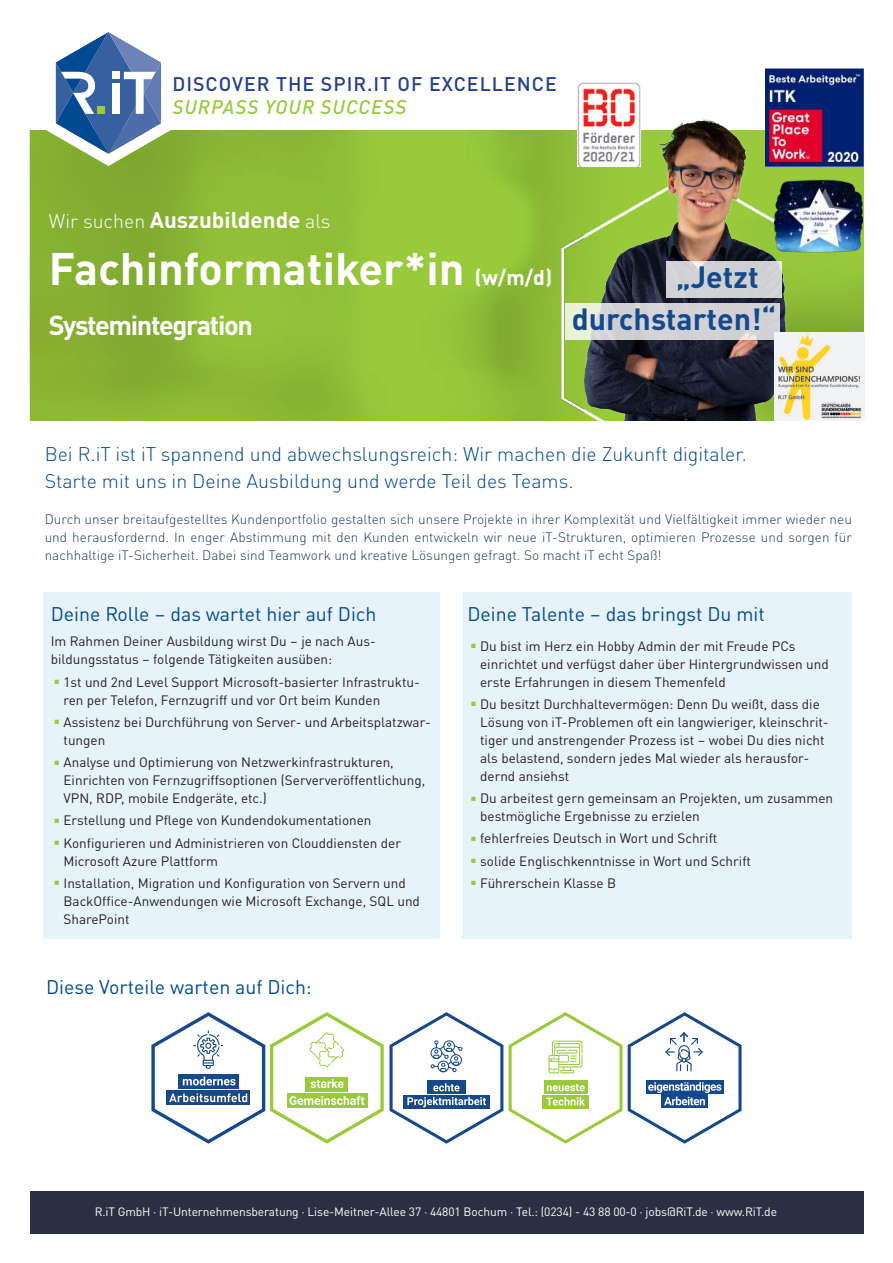
<style>
.page{position:relative;width:893px;height:1263px;background:#fff}
.page>*{position:absolute;margin:0;border:0;box-sizing:border-box;transform-origin:0 0}
.t1{font:700 45px "DINOT";color:#fff}
.t2{font:45px "DINOT";color:#99ca3b}
.t3{font:700 30.3px/42.5px "DINOT";color:#16498c}
.t4{font:700 27px "DINOT";letter-spacing:-.05em;color:#fff}
.t5{font:700 22.5px "DINOT";color:#fff}
.t6{font:300 19.5px/27px "DINOT";color:#014a91}
.t7{font:19.5px "DINOT";color:#014a91}
.t8{font:500 19.5px "DINOT";letter-spacing:.05em;color:#253f8e}
.t9{font:italic 500 19.5px "DINOT";letter-spacing:.05em;color:#99ca3b}
.t10{font:13.5px/18px "DINOT";color:#231f20}
.t11{font:300 13.5px/18px "DINOT";letter-spacing:.005em;color:#1c395d;text-align:justify}
.t12{font:12px "DINOT";letter-spacing:-.01em;color:#fff}
.s1{font-weight:300;font-size:19.5px}
.s2{font-size:21px}
</style>
<div class="page">
<svg style="left:30px;top:130px;width:833px;height:291px;background:#8ebb36"></svg>
<svg style="left:36px;top:32px;width:145px;height:142px"></svg>
<div style="left:43px;top:592px;width:809px;height:347px;background:#e7f3fb"></div>
<div style="left:30px;top:1191px;width:833px;height:42px;background:#2a3041"></div>
<div style="left:441px;top:592px;width:21px;height:347px;background:#fff"></div>
<img style="left:538px;top:119px;width:264px;height:301px">
<svg style="left:390px;top:1012px;width:113px;height:132px"></svg>
<svg style="left:628px;top:1012px;width:114px;height:132px"></svg>
<svg style="left:509px;top:1012px;width:113px;height:132px"></svg>
<img style="left:765px;top:68px;width:98px;height:99px">
<div style="left:666px;top:261px;width:116px;height:37px;background:#d0d1d4"></div>
<svg style="left:565px;top:303px;width:215px;height:37px;background:#d5d7d6"></svg>
<img style="left:577px;top:83px;width:64px;height:84px">
<img style="left:775px;top:332px;width:89px;height:89px">
<img style="left:775px;top:179px;width:87px;height:74px">
<svg style="left:151px;top:1012px;width:233px;height:132px"></svg>
<h3 class="t8" style="left:172px;top:68px;width:386px">DISCOVER THE SPIR.IT OF EXCELLENCE</h3>
<h3 class="t9" style="left:172px;top:92px;width:235px">SURPASS YOUR SUCCESS</h3>
<h3 class="t5" style="left:49px;top:202px;width:283px"><span class="s1">Wir suchen</span> Auszubildende <span class="s1">als</span></h3>
<h1 class="t1" style="left:49px;top:234px;width:505px">Fachinformatiker*in <span class="s2">(w/m/d)</span></h1>
<h3 class="t4" style="left:49px;top:304px;width:206px">Systemintegration</h3>
<h2 class="t3" style="left:572px;top:253px;width:206px;text-indent:104px">„Jetzt durchstarten!“</h2>
<h3 class="t6" style="left:45px;top:439px;width:704px">Bei R.iT ist iT spannend und abwechslungsreich: Wir machen die Zukunft digitaler.<br>Starte mit uns in Deine Ausbildung und werde Teil des Teams.</h3>
<p class="t11" style="left:45px;top:509px;width:809px">Durch unser breitaufgestelltes Kundenportfolio gestalten sich unsere Projekte in ihrer Komplexität und Vielfältigkeit immer wieder neu und herausfordernd. In enger Abstimmung mit den Kunden entwickeln wir neue iT-Strukturen, optimieren Prozesse und sorgen für nachhaltige iT-Sicherheit. Dabei sind Teamwork und kreative Lösungen gefragt. So macht iT echt Spaß!</p>
<h3 class="t7" style="left:51px;top:599px;width:327px">Deine Rolle – das wartet hier auf Dich</h3>
<p class="t10" style="left:51px;top:631px;width:326px">Im Rahmen Deiner Ausbildung wirst Du – je nach Aus&shy;bildungsstatus – folgende Tätigkeiten ausüben:</p>
<h1 class="t2" style="left:51px;top:643px;width:14px">·</h1>
<p class="t10" style="left:64px;top:672px;width:358px">1st und 2nd Level Support Microsoft-basierter Infrastruktu&shy;ren per Telefon, Fernzugriff und vor Ort beim Kunden</p>
<h1 class="t2" style="left:51px;top:684px;width:14px">·</h1>
<p class="t10" style="left:64px;top:712px;width:369px">Assistenz bei Durchführung von Server- und Arbeitsplatzwar&shy;tungen</p>
<h1 class="t2" style="left:51px;top:724px;width:14px">·</h1>
<p class="t10" style="left:64px;top:752px;width:363px">Analyse und Optimierung von Netzwerkinfrastrukturen,<br>Einrichten von Fernzugriffsoptionen (Serververöffentlichung,<br>VPN, RDP, mobile Endgeräte, etc.)</p>
<h1 class="t2" style="left:51px;top:782px;width:14px">·</h1>
<p class="t10" style="left:64px;top:810px;width:309px">Erstellung und Pflege von Kundendokumentationen</p>
<h1 class="t2" style="left:51px;top:804px;width:14px">·</h1>
<p class="t10" style="left:64px;top:833px;width:339px">Konfigurieren und Administrieren von Clouddiensten der<br>Microsoft Azure Plattform</p>
<h1 class="t2" style="left:51px;top:845px;width:14px">·</h1>
<p class="t10" style="left:64px;top:873px;width:358px">Installation, Migration und Konfiguration von Servern und<br>BackOffice-Anwendungen wie Microsoft Exchange, SQL und<br>SharePoint</p>
<h3 class="t7" style="left:46px;top:972px;width:267px">Diese Vorteile warten auf Dich:</h3>
<h3 class="t7" style="left:467px;top:599px;width:299px">Deine Talente – das bringst Du mit</h3>
<h1 class="t2" style="left:467px;top:607px;width:14px">·</h1>
<p class="t10" style="left:480px;top:636px;width:350px">Du bist im Herz ein Hobby Admin der mit Freude PCs einrichtet und verfügst daher über Hintergrundwissen und erste Erfahrungen in diesem Themenfeld</p>
<h1 class="t2" style="left:467px;top:666px;width:14px">·</h1>
<p class="t10" style="left:480px;top:694px;width:350px">Du besitzt Durchhaltevermögen: Denn Du weißt, dass die Lösung von iT-Problemen oft ein langwieriger, kleinschrit&shy;tiger und anstrengender Prozess ist – wobei Du dies nicht als belastend, sondern jedes Mal wieder als herausfor&shy;dernd ansiehst</p>
<h1 class="t2" style="left:467px;top:760px;width:14px">·</h1>
<p class="t10" style="left:480px;top:788px;width:354px">Du arbeitest gern gemeinsam an Projekten, um zusammen bestmögliche Ergebnisse zu erzielen</p>
<h1 class="t2" style="left:467px;top:800px;width:14px">·</h1>
<p class="t10" style="left:480px;top:828px;width:239px">fehlerfreies Deutsch in Wort und Schrift</p>
<h1 class="t2" style="left:467px;top:822px;width:14px">·</h1>
<p class="t10" style="left:480px;top:851px;width:272px">solide Englischkenntnisse in Wort und Schrift</p>
<h1 class="t2" style="left:467px;top:845px;width:14px">·</h1>
<p class="t10" style="left:480px;top:873px;width:137px">Führerschein Klasse B</p>
<p class="t12" style="left:95px;top:1202px;width:684px">R.iT GmbH · iT-Unternehmensberatung · Lise-Meitner-Allee 37 · 44801 Bochum · Tel.: (0234) - 43 88 00-0 · jobs@RiT.de · www.RiT.de</p>
</div>
